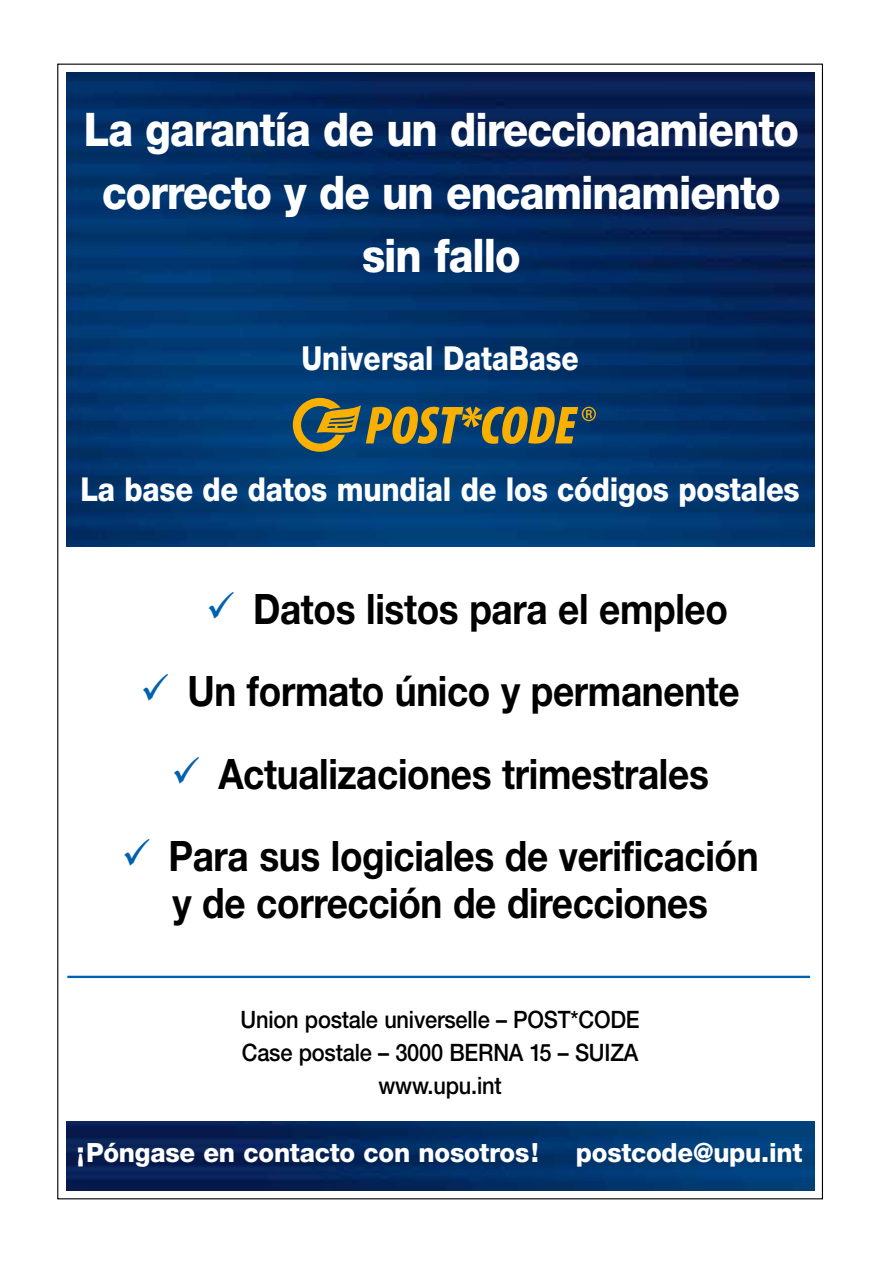
<style>
.page{position:relative;width:893px;height:1263px;background:#fff}
.page>*{position:absolute;margin:0;border:0;box-sizing:border-box;transform-origin:0 0}
.t1{font:800 46.35px/63px "Helvetica Neue";letter-spacing:-.025em;color:#fff;text-align:center;scale:.9 1}
.t2{font:700 42px "Helvetica Neue";letter-spacing:-.01em;color:#000;scale:.88 1}
.t3{font:800 33.15px "Helvetica Neue";color:#fff;scale:.85 1}
.t4{font:800 33px "Helvetica Neue";letter-spacing:-.01em;color:#fff;scale:.88 1}
.t5{font:800 26.55px "Helvetica Neue";letter-spacing:-.01em;color:#fff}
.t6{font:500 24px/33px "Helvetica Neue";letter-spacing:-.01em;color:#000;text-align:center;scale:.91 1}
</style>
<div class="page">
<img style="left:66px;top:72px;width:748px;height:1118px">
<div style="left:64px;top:547px;width:753px;height:574px;background:#fff"></div>
<hr style="left:67px;top:976px;width:743px;height:2px;background:#0061ae">
<svg style="left:293px;top:398px;width:303px;height:54px;background:#5a654b"></svg>
<p class="t1" style="left:84px;top:98px;width:796px">La garantía de un direccionamiento correcto y de un encaminamiento sin fallo</p>
<p class="t3" style="left:301px;top:338px;width:328px">Universal DataBase</p>
<p class="t4" style="left:80px;top:470px;width:819px">La base de datos mundial de los códigos postales</p>
<p class="t2" style="left:253px;top:583px;width:541px">Datos listos para el empleo</p>
<p class="t2" style="left:187px;top:665px;width:629px">Un formato único y permanente</p>
<p class="t2" style="left:218px;top:748px;width:559px">Actualizaciones trimestrales</p>
<p class="t2" style="left:168px;top:830px;width:672px">Para sus logiciales de verificación</p>
<p class="t2" style="left:172px;top:877px;width:610px">y de corrección de direcciones</p>
<p class="t6" style="left:240px;top:1003px;width:440px">Union postale universelle – POST*CODE<br>Case postale – 3000 BERNA 15 – SUIZA www.upu.int</p>
<p class="t5" style="left:77px;top:1137px;width:464px">¡Póngase en contacto con nosotros!</p>
<p class="t5" style="left:576px;top:1137px;width:228px">postcode@upu.int</p>
</div>
